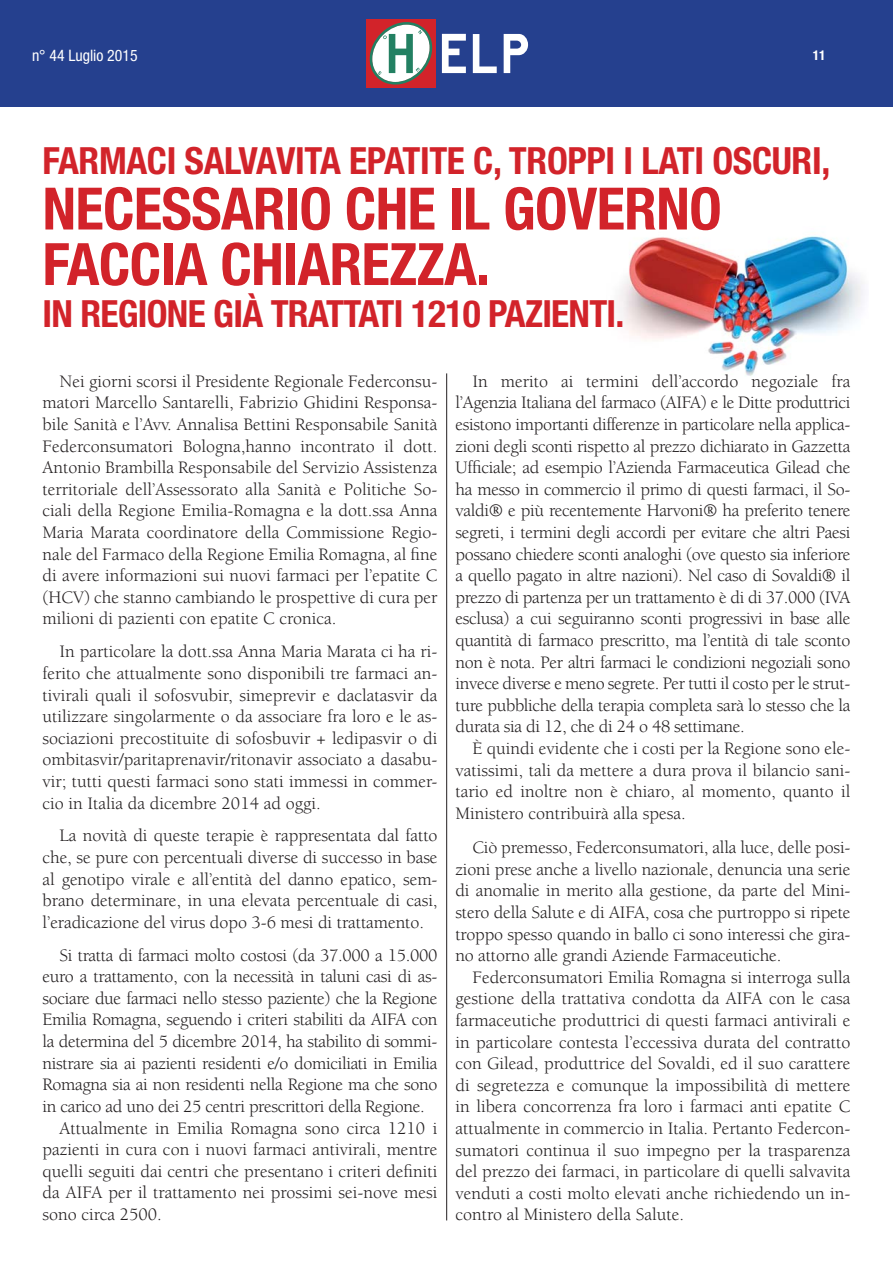
<style>
.page{position:relative;width:893px;height:1263px;background:#fff}
.page>*{position:absolute;margin:0;border:0;box-sizing:border-box;transform-origin:0 0}
.t1{font:85.65px "Aviator";color:#fff}
.t2{font:700 condensed 58.5px/55.5px "Helvetica Neue";letter-spacing:-.01em;color:#d2232a}
.t3{font:700 condensed 37.5px "Helvetica Neue";letter-spacing:-.02em;color:#d2232a}
.t4{font:18px/21.6px "Berkeley";letter-spacing:-.01em;color:#231f20;text-align:justify}
.t5{font:condensed 15.75px "Helvetica Neue";color:#fff}
.t6{font:700 condensed 13.5px "Helvetica Neue";color:#fff}
</style>
<div class="page">
<div style="left:0;top:0;width:893px;height:107px;background:#25408e"></div>
<div style="left:366px;top:19px;width:70px;height:68px;background:#d2232a"></div>
<svg style="left:370px;top:22px;width:62px;height:63px"></svg>
<img style="left:619px;top:236px;width:245px;height:140px">
<hr style="left:446px;top:373px;width:1px;height:847px;background:#231f20">
<p class="t5" style="left:32px;top:50px;width:107px">n° 44 Luglio 2015</p>
<h1 class="t1" style="left:438px;top:-7px;width:94px">elp</h1>
<p class="t6" style="left:813px;top:50px;width:15px">11</p>
<h3 class="t3" style="left:43px;top:147px;width:789px">FARMACI SALVAVITA EPATITE C, TROPPI I LATI OSCURI,</h3>
<h2 class="t2" style="left:43px;top:186px;width:681px">NECESSARIO CHE IL GOVERNO<br>FACCIA CHIAREZZA.</h2>
<h3 class="t3" style="left:43px;top:300px;width:583px">IN REGIONE GIÀ TRATTATI 1210 PAZIENTI.</h3>
<p class="t4" style="left:43px;top:372px;width:396px;text-indent:17px">Nei giorni scorsi il Presidente Regionale Federconsu&shy;matori Marcello Santarelli, Fabrizio Ghidini Responsa&shy;bile Sanità e l’Avv. Annalisa Bettini Responsabile Sanità Federconsumatori Bologna,hanno incontrato il dott.<br>Antonio Brambilla Responsabile del Servizio Assistenza territoriale dell’Assessorato alla Sanità e Politiche So&shy;ciali della Regione Emilia-Romagna e la dott.ssa Anna Maria Marata coordinatore della Commissione Regio&shy;nale del Farmaco della Regione Emilia Romagna, al fine di avere informazioni sui nuovi farmaci per l’epatite C (HCV) che stanno cambiando le prospettive di cura per milioni di pazienti con epatite C cronica.</p>
<p class="t4" style="left:43px;top:642px;width:396px;text-indent:17px">In particolare la dott.ssa Anna Maria Marata ci ha ri&shy;ferito che attualmente sono disponibili tre farmaci an&shy;tivirali quali il sofosvubir, simeprevir e daclatasvir da utilizzare singolarmente o da associare fra loro e le as&shy;sociazioni precostituite di sofosbuvir + ledipasvir o di ombitasvir/paritaprenavir/ritonavir associato a dasabu&shy;vir; tutti questi farmaci sono stati immessi in commer&shy;cio in Italia da dicembre 2014 ad oggi.</p>
<p class="t4" style="left:43px;top:826px;width:397px;text-indent:17px">La novità di queste terapie è rappresentata dal fatto che, se pure con percentuali diverse di successo in base al genotipo virale e all’entità del danno epatico, sem&shy;brano determinare, in una elevata percentuale di casi, l’eradicazione del virus dopo 3-6 mesi di trattamento.</p>
<p class="t4" style="left:60px;top:946px;width:379px">Si tratta di farmaci molto costosi (da 37.000 a 15.000</p>
<p class="t4" style="left:43px;top:967px;width:396px">euro a trattamento, con la necessità in taluni casi di as-</p>
<p class="t4" style="left:43px;top:989px;width:396px">sociare due farmaci nello stesso paziente) che la Regione</p>
<p class="t4" style="left:43px;top:1011px;width:396px">Emilia Romagna, seguendo i criteri stabiliti da AIFA con</p>
<p class="t4" style="left:43px;top:1032px;width:396px">la determina del 5 dicembre 2014, ha stabilito di sommi-</p>
<p class="t4" style="left:43px;top:1054px;width:396px">nistrare sia ai pazienti residenti e/o domiciliati in Emilia</p>
<p class="t4" style="left:43px;top:1075px;width:396px">Romagna sia ai non residenti nella Regione ma che sono</p>
<p class="t4" style="left:43px;top:1097px;width:384px">in carico ad uno dei 25 centri prescrittori della Regione.</p>
<p class="t4" style="left:60px;top:1119px;width:379px">Attualmente in Emilia Romagna sono circa 1210 i</p>
<p class="t4" style="left:43px;top:1140px;width:396px">pazienti in cura con i nuovi farmaci antivirali, mentre</p>
<p class="t4" style="left:43px;top:1162px;width:396px">quelli seguiti dai centri che presentano i criteri definiti</p>
<p class="t4" style="left:43px;top:1183px;width:396px">da AIFA per il trattamento nei prossimi sei-nove mesi</p>
<p class="t4" style="left:43px;top:1205px;width:121px">sono circa 2500.</p>
<p class="t4" style="left:455px;top:372px;width:396px;text-indent:17px">In merito ai termini dell’accordo negoziale fra l’Agenzia Italiana del farmaco (AIFA) e le Ditte produttrici esistono importanti differenze in particolare nella applica&shy;zioni degli sconti rispetto al prezzo dichiarato in Gazzetta Ufficiale; ad esempio l’Azienda Farmaceutica Gilead che ha messo in commercio il primo di questi farmaci, il So&shy;valdi® e più recentemente Harvoni® ha preferito tenere segreti, i termini degli accordi per evitare che altri Paesi possano chiedere sconti analoghi (ove questo sia inferiore a quello pagato in altre nazioni). Nel caso di Sovaldi® il prezzo di partenza per un trattamento è di di 37.000 (IVA esclusa) a cui seguiranno sconti progressivi in base alle quantità di farmaco prescritto, ma l’entità di tale sconto non è nota. Per altri farmaci le condizioni negoziali sono invece diverse e meno segrete. Per tutti il costo per le strut&shy;ture pubbliche della terapia completa sarà lo stesso che la durata sia di 12, che di 24 o 48 settimane.</p>
<p class="t4" style="left:455px;top:739px;width:396px;text-indent:17px">È quindi evidente che i costi per la Regione sono ele&shy;vatissimi, tali da mettere a dura prova il bilancio sani&shy;tario ed inoltre non è chiaro, al momento, quanto il Ministero contribuirà alla spesa.</p>
<p class="t4" style="left:455px;top:838px;width:396px;text-indent:17px">Ciò premesso, Federconsumatori, alla luce, delle posi&shy;zioni prese anche a livello nazionale, denuncia una serie di anomalie in merito alla gestione, da parte del Mini&shy;stero della Salute e di AIFA, cosa che purtroppo si ripete troppo spesso quando in ballo ci sono interessi che gira&shy;no attorno alle grandi Aziende Farmaceutiche.</p>
<p class="t4" style="left:455px;top:968px;width:396px;text-indent:17px">Federconsumatori Emilia Romagna si interroga sulla gestione della trattativa condotta da AIFA con le casa farmaceutiche produttrici di questi farmaci antivirali e in particolare contesta l’eccessiva durata del contratto con Gilead, produttrice del Sovaldi, ed il suo carattere di segretezza e comunque la impossibilità di mettere in libera concorrenza fra loro i farmaci anti epatite C attualmente in commercio in Italia. Pertanto Federcon&shy;sumatori continua il suo impegno per la trasparenza del prezzo dei farmaci, in particolare di quelli salvavita venduti a costi molto elevati anche richiedendo un in&shy;contro al Ministero della Salute.</p>
</div>
